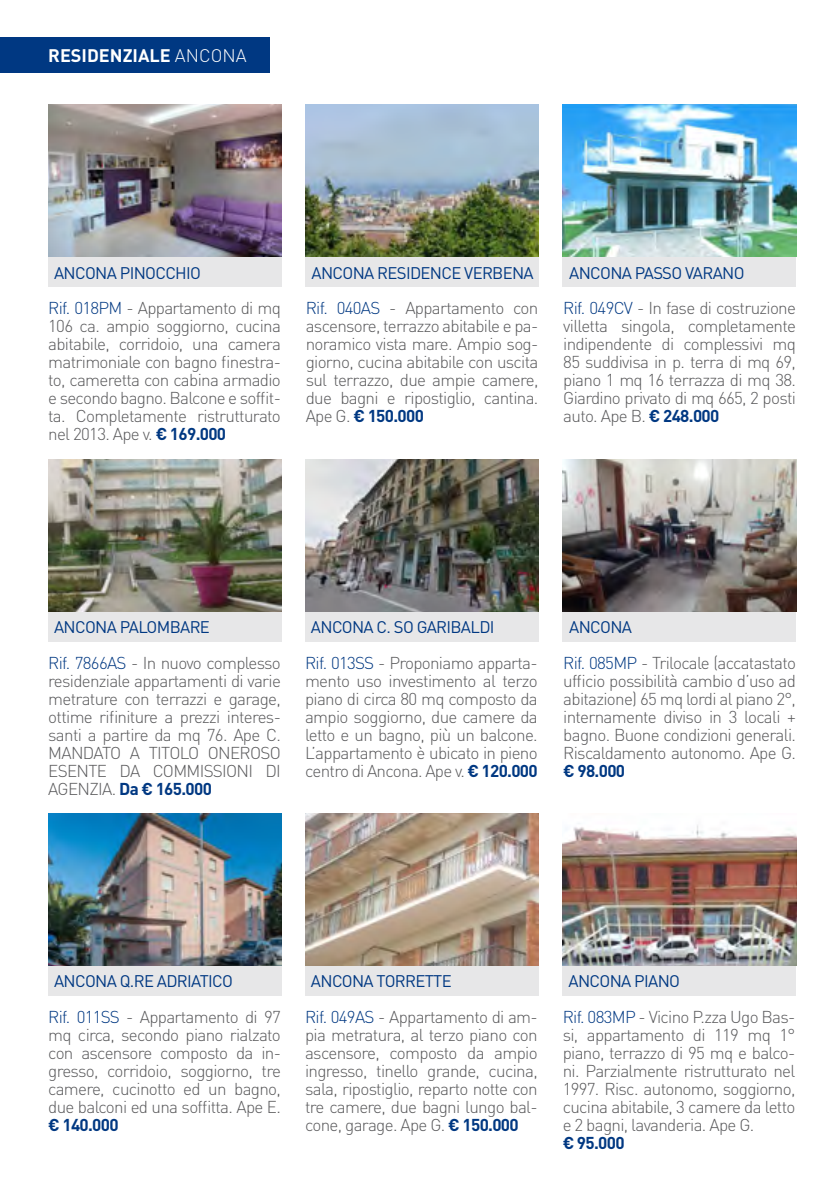
<style>
.page{position:relative;width:840px;height:1191px;background:#fff}
.page>*{position:absolute;margin:0;border:0;box-sizing:border-box;transform-origin:0 0}
.t1{font:700 18px "DIN";color:#fff}
.t2{font:300 17px/18px "DIN";letter-spacing:-.04em;color:#58585a;text-align:justify}
.t3{font:700 17px "DIN";letter-spacing:-.04em;color:#003882}
.t4{font:16.6px "DIN";letter-spacing:-.04em;color:#003882}
.s1{font-weight:300}
.s2{color:#003882}
.s3{font-weight:700;color:#003882}
</style>
<div class="page">
<div style="left:0;top:37px;width:269px;height:35px;background:#003882"></div>
<div style="left:48px;top:105px;width:233px;height:182px;background:#e7e7e8"></div>
<div style="left:562px;top:105px;width:233px;height:182px;background:#e7e7e8"></div>
<div style="left:48px;top:459px;width:233px;height:182px;background:#e7e7e8"></div>
<div style="left:305px;top:459px;width:233px;height:182px;background:#e7e7e8"></div>
<div style="left:562px;top:459px;width:233px;height:182px;background:#e7e7e8"></div>
<div style="left:48px;top:814px;width:233px;height:181px;background:#e7e7e8"></div>
<div style="left:305px;top:814px;width:233px;height:181px;background:#e7e7e8"></div>
<img style="left:48px;top:105px;width:233px;height:152px">
<img style="left:562px;top:105px;width:233px;height:152px">
<img style="left:48px;top:459px;width:233px;height:152px">
<img style="left:305px;top:459px;width:233px;height:152px">
<img style="left:562px;top:459px;width:233px;height:152px">
<img style="left:48px;top:814px;width:233px;height:151px">
<img style="left:305px;top:814px;width:233px;height:151px">
<div style="left:305px;top:105px;width:233px;height:182px;background:#e7e7e8"></div>
<img style="left:305px;top:105px;width:233px;height:152px">
<div style="left:562px;top:814px;width:233px;height:181px;background:#e7e7e8"></div>
<img style="left:562px;top:814px;width:233px;height:151px">
<p class="t1" style="left:48px;top:43px;width:198px">RESIDENZIALE <span class="s1">Anc ona</span></p>
<p class="t4" style="left:54px;top:262px;width:76px">ANCONA PINOCC</p>
<p class="t4" style="left:175px;top:262px;width:18px">HIO</p>
<p class="t4" style="left:569px;top:262px;width:177px">ANCONA PASSO VARANO</p>
<p class="t4" style="left:311px;top:262px;width:223px">ANCONA RESIDENCE VERBENA</p>
<p class="t2" style="left:48px;top:299px;width:234px"><span class="s2">Rif. 018PM</span> - Appartamento di mq 106 ca. ampio soggiorno, cucina abitabile, corridoio, una camera matrimoniale con bagno finestra&shy;to, cameretta con cabina armadio e secondo bagno. Balcone e soffit&shy;ta. Completamente ristrutturato nel 2013. Ape v. <span class="s3">€ 169.000</span></p>
<p class="t2" style="left:563px;top:299px;width:234px"><span class="s2">Rif. 049CV</span> - In fase di costruzione villetta singola, completamente indipendente di complessivi mq 85 suddivisa in p. terra di mq 69, piano 1 mq 16 terrazza di mq 38.<br>Giardino privato di mq 665, 2 posti auto. Ape B. <span class="s3">€ 248.000</span></p>
<p class="t2" style="left:305px;top:299px;width:234px"><span class="s2">Rif. 040AS</span> - Appartamento con ascensore, terrazzo abitabile e pa&shy;noramico vista mare. Ampio sog&shy;giorno, cucina abitabile con uscita sul terrazzo, due ampie camere, due bagni e ripostiglio, cantina.<br>Ape G . <span class="s3">€ 150.000</span></p>
<p class="t4" style="left:54px;top:616px;width:77px">ANCONA PALOMBARE</p>
<p class="t2" style="left:48px;top:653px;width:234px"><span class="s2">Rif. 7866AS</span> - In nuovo complesso residenziale appartamenti di varie metrature con terrazzi e garage, ottime rifiniture a prezzi interes&shy;santi a partire da mq 76. Ape C.<br>MANDATO A TITOLO</p>
<p class="t2" style="left:48px;top:743px;width:234px;text-align:left;text-indent:159px">ON EROSO<br>ESENTE DA COMMISSION I DI<br>AG EN ZIA. <span class="s3">DA € 165.000</span></p>
<p class="t4" style="left:311px;top:616px;width:185px">ANCONA C. SO GARIBALDI</p>
<p class="t4" style="left:569px;top:616px;width:64px">ANCONA</p>
<p class="t2" style="left:305px;top:653px;width:234px"><span class="s2">Rif. 013SS</span> - Proponiamo apparta&shy;mento uso investimento al terzo piano di circa 80 mq composto da ampio soggiorno, due camere da letto e un bagno, più un balcone.<br>L’appartamento è ubicato in pieno centro di Ancona. Ape v. <span class="s3">€ 120.000</span></p>
<p class="t2" style="left:563px;top:653px;width:234px"><span class="s2">Rif. 085MP</span> - Trilocale (accatastato ufficio possibilità cambio d’uso ad abitazione) 65 mq lordi al piano 2°, internamente diviso in 3 locali + bagno. Buone condizioni generali.<br>Riscaldamento autonomo. Ape G.</p>
<p class="t3" style="left:563px;top:759px;width:63px">€ 98.000</p>
<p class="t4" style="left:54px;top:971px;width:12px">ANCONA</p>
<p class="t4" style="left:120px;top:971px;width:115px">Q.RE ADRIATICO</p>
<p class="t2" style="left:48px;top:1008px;width:234px"><span class="s2">Rif. 011SS</span> - Appartamento di 97 mq circa, secondo piano rialzato con ascensore composto da in&shy;gresso, corridoio, soggiorno, tre camere, cucinotto ed un bagno, due balconi ed una soffitta. Ape E.</p>
<p class="t3" style="left:48px;top:1114px;width:72px">€ 140.000</p>
<p class="t4" style="left:311px;top:971px;width:142px">ANCONA TORRETTE</p>
<p class="t2" style="left:305px;top:1008px;width:234px"><span class="s2">Rif. 049AS</span> - Appartamento di am&shy;pia metratura, al terzo piano con ascensore, composto da ampio ingresso, tinello grande, cucina, sala, ripostiglio, reparto notte con tre camere, due bagni lungo bal&shy;cone, garage. Ape G. <span class="s3">€ 150.000</span></p>
<p class="t4" style="left:568px;top:971px;width:113px">ANCONA PIANO</p>
<p class="t2" style="left:562px;top:1008px;width:234px"><span class="s2">Rif. 083MP</span> - Vicino P.zza Ugo Bas&shy;si, appartamento di 119 mq 1° piano, terrazzo di 95 mq e balco&shy;ni. Parzialmente ristrutturato nel 1997. Risc. autonomo, soggiorno, cucina abitabile, 3 camere da letto e 2 bagni, lavanderia. Ape G.</p>
<p class="t3" style="left:562px;top:1132px;width:63px">€ 95.000</p>
</div>
